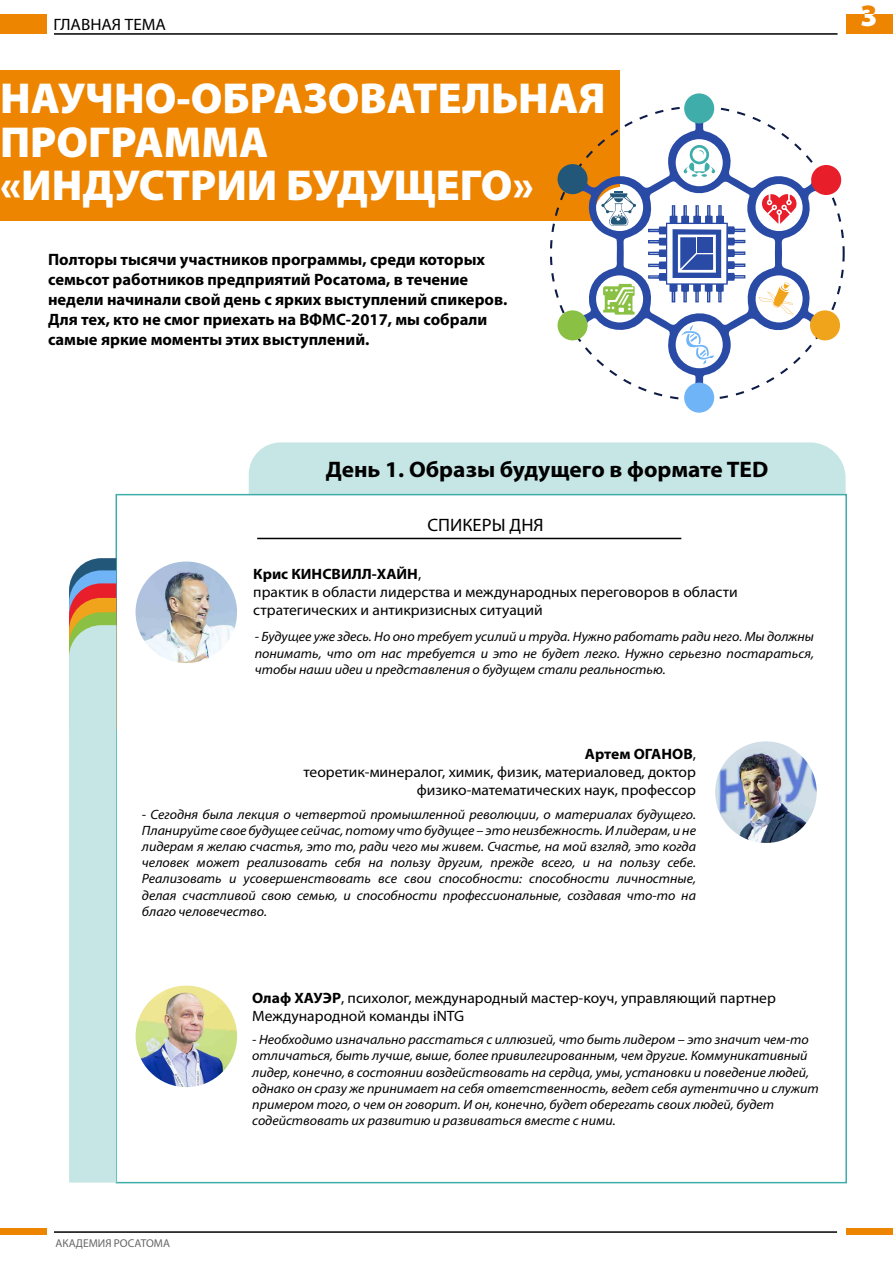
<style>
.page{position:relative;width:893px;height:1263px;background:#fff}
.page>*{position:absolute;margin:0;border:0;box-sizing:border-box;transform-origin:0 0}
.t1{font:900 43.5px/43.5px "Myriad Pro";color:#fff}
.t2{font:900 29.7px "Myriad Pro";color:#ed8500}
.t3{font:700 22.5px "Myriad Pro";color:#000;scale:1.04 1}
.t4{font:18px "Myriad Pro";color:#000;scale:1.04 1}
.t5{font:700 16.5px/19.8px "Myriad Pro";color:#000}
.t6{font:16.5px "Myriad Pro";color:#000;scale:1.04 1}
.t7{font:15px/18px "Myriad Pro";color:#000;scale:1.04 1}
.t8{font:italic 13.5px/16.2px "Myriad Pro";color:#000;text-align:justify;scale:1.04 1}
.t9{font:11.4px "Myriad Pro";color:#666}
.s1{font-weight:700}
</style>
<div class="page">
<hr style="left:54px;top:33px;width:784px;height:2px;background:#000">
<hr style="left:54px;top:1231px;width:783px;height:2px;background:#000">
<div style="left:0;top:14px;width:46px;height:20px;background:#ed8500"></div>
<div style="left:0;top:1228px;width:46px;height:6px;background:#ed8500"></div>
<div style="left:846px;top:1228px;width:47px;height:6px;background:#ed8500"></div>
<div style="left:846px;top:14px;width:47px;height:20px;background:#ed8500"></div>
<div style="left:0;top:71px;width:619px;height:150px;background:#ed8500"></div>
<div style="left:249px;top:442px;width:597px;height:52px;background:#c5e6e5"></div>
<img style="left:136px;top:985px;width:101px;height:102px;border-radius:51px">
<img style="left:715px;top:741px;width:102px;height:102px;border-radius:51px">
<img style="left:136px;top:561px;width:101px;height:102px;border-radius:51px">
<svg style="left:559px;top:95px;width:281px;height:316px"></svg>
<div style="left:558px;top:164px;width:30px;height:30px;background:#225779;border-radius:50%"></div>
<div style="left:684px;top:93px;width:30px;height:30px;background:#3fada9;border-radius:50%"></div>
<div style="left:811px;top:165px;width:30px;height:30px;background:#e81e2a;border-radius:50%"></div>
<div style="left:810px;top:310px;width:30px;height:30px;background:#f0a41b;border-radius:50%"></div>
<div style="left:684px;top:383px;width:30px;height:30px;background:#6fb4f7;border-radius:50%"></div>
<div style="left:558px;top:310px;width:30px;height:30px;background:#8ac043;border-radius:50%"></div>
<svg style="left:758px;top:282px;width:36px;height:32px"></svg>
<svg style="left:684px;top:145px;width:31px;height:32px"></svg>
<svg style="left:760px;top:194px;width:37px;height:30px"></svg>
<svg style="left:648px;top:205px;width:97px;height:97px"></svg>
<div style="left:698px;top:237px;width:15px;height:16px;background:#294ba6"></div>
<svg style="left:681px;top:325px;width:33px;height:39px"></svg>
<svg style="left:603px;top:284px;width:32px;height:31px"></svg>
<svg style="left:601px;top:191px;width:35px;height:35px"></svg>
<svg style="left:69px;top:558px;width:47px;height:624px;background:#c1dbd7"></svg>
<hr style="left:257px;top:538px;width:424px;height:1px;background:#000">
<p class="t6" style="left:53px;top:14px;width:110px">ГЛАВНАЯ ТЕМА</p>
<h1 class="t1" style="left:0;top:75px;width:607px">НАУЧНО-ОБРАЗОВАТЕЛЬНАЯ<br>ПРОГРАММА<br>«ИНДУСТРИИ БУДУЩЕГО»</h1>
<p class="t5" style="left:48px;top:249px;width:461px">Полторы тысячи участников программы, среди которых семьсот работников предприятий Росатома, в течение недели начинали свой день с ярких выступлений спикеров.<br>Для тех, кто не смог приехать на ВФМС-2017, мы собрали самые яркие моменты этих выступлений.</p>
<h2 class="t2" style="left:861px;top:-5px;width:18px">3</h2>
<h3 class="t3" style="left:326px;top:455px;width:427px">День 1. Образы будущего в формате TED</h3>
<h3 class="t4" style="left:427px;top:514px;width:113px">СПИКЕРЫ ДНЯ</h3>
<p class="t7" style="left:253px;top:564px;width:467px"><span class="s1">Крис КИНСВИЛЛ-ХАЙН</span>,<br>практик в области лидерства и международных переговоров в области стратегических и антикризисных ситуаций</p>
<p class="t8" style="left:255px;top:628px;width:539px">- Будущее уже здесь. Но оно требует усилий и труда. Нужно работать ради него. Мы должны понимать, что от нас требуется и это не будет легко. Нужно серьезно постараться, чтобы наши идеи и представления о будущем стали реальностью.</p>
<p class="t7" style="left:304px;top:744px;width:379px;text-align:right"><span class="s1">Артем ОГАНОВ</span>,<br>теоретик-минералог, химик, физик, материаловед, доктор физико-математических наук, профессор</p>
<p class="t8" style="left:142px;top:806px;width:534px">- Сегодня была лекция о четвертой промышленной революции, о материалах будущего.<br>Планируйте свое будущее сейчас, потому что будущее – это неизбежность. И лидерам, и не лидерам я желаю счастья, это то, ради чего мы живем. Счастье, на мой взгляд, это когда человек может реализовать себя на пользу другим, прежде всего, и на пользу себе.<br>Реализовать и усовершенствовать все свои способности: способности личностные, делая счастливой свою семью, и способности профессиональные, создавая что-то на благо человечество.</p>
<p class="t9" style="left:56px;top:1236px;width:116px">АКАДЕМИЯ РОСАТОМА</p>
<p class="t7" style="left:252px;top:988px;width:505px"><span class="s1">Олаф ХАУЭР</span>, психолог, международный мастер-коуч, управляющий партнер<br>Международной команды iNTG</p>
<p class="t8" style="left:252px;top:1031px;width:546px;text-align:left">- Необходимо изначально расстаться с иллюзией, что быть лидером – это значит чем-то отличаться, быть лучше, выше, более привилегированным, чем другие. Коммуникативный лидер, конечно, в состоянии воздействовать на сердца, умы, установки и поведение людей, однако он сразу же принимает на себя ответственность, ведет себя аутентично и служит примером того, о чем он говорит. И он, конечно, будет оберегать своих людей, будет содействовать их развитию и развиваться вместе с ними.</p>
</div>
